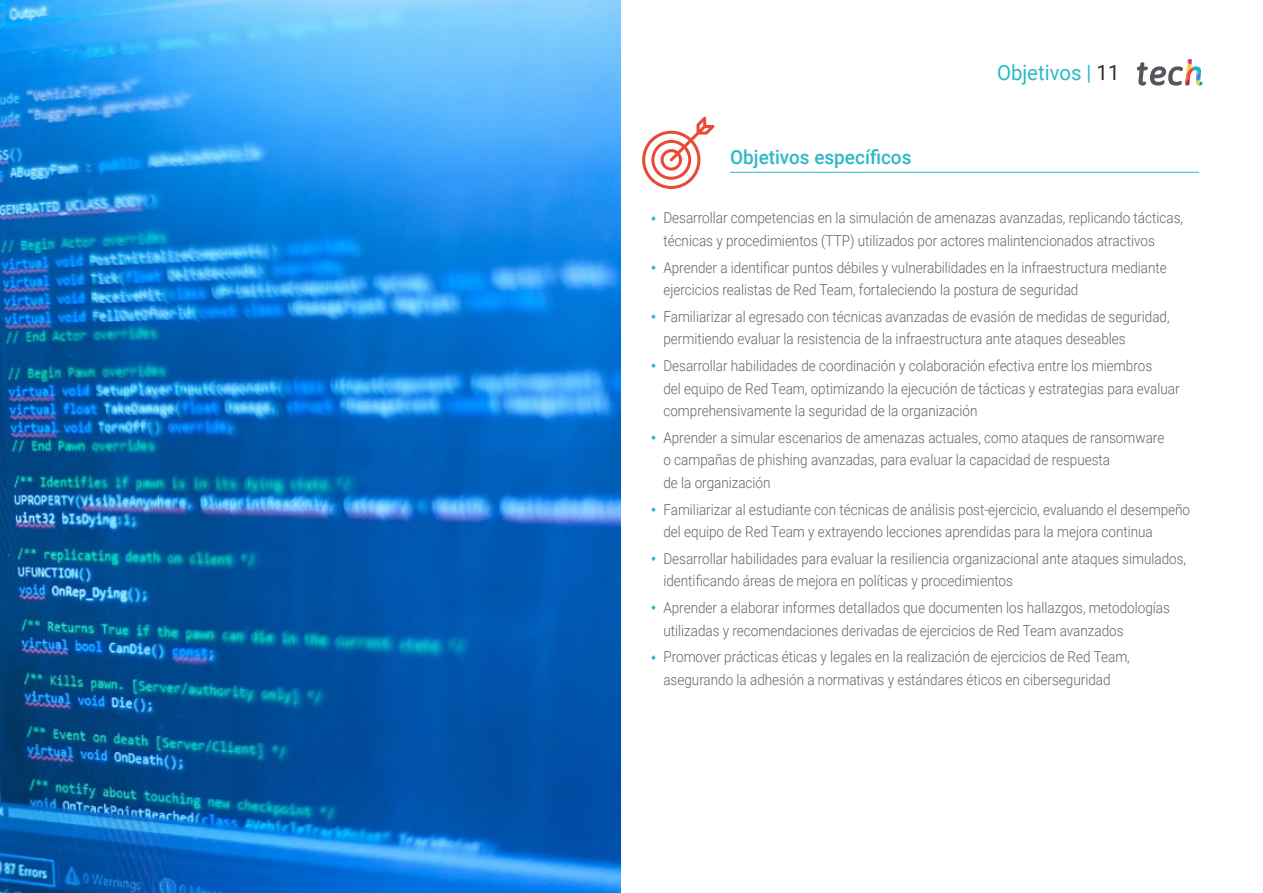
<style>
.page{position:relative;width:1263px;height:893px;background:#fff}
.page>*{position:absolute;margin:0;border:0;box-sizing:border-box;transform-origin:0 0}
.t1{font:21px "Roboto";color:#2db8c5}
.t2{font:500 19.5px "Roboto";color:#2db8c5}
.t3{font:300 15px/22.5px "Roboto";color:#61646a;scale:.9 1}
.s1{color:#312e20}
</style>
<div class="page">
<hr style="left:730px;top:172px;width:469px;height:1px;background:#2db8c5">
<svg style="left:642px;top:117px;width:72px;height:72px"></svg>
<img style="left:0;top:0;width:621px;height:893px">
<svg style="left:1137px;top:59px;width:65px;height:27px"></svg>
<h2 class="t2" style="left:730px;top:143px;width:183px">Objetivos específicos</h2>
<h1 class="t1" style="left:997px;top:57px;width:124px">Objetivos | <span class="s1">11</span></h1>
<p class="t3" style="left:663px;top:206px;width:579px">Desarrollar competencias en la simulación de amenazas avanzadas, replicando tácticas, técnicas y procedimientos (TTP) utilizados por actores malintencionados atractivos</p>
<p class="t3" style="left:663px;top:255px;width:561px">Aprender a identificar puntos débiles y vulnerabilidades en la infraestructura mediante ejercicios realistas de Red Team, fortaleciendo la postura de seguridad</p>
<p class="t3" style="left:663px;top:305px;width:564px">Familiarizar al egresado con técnicas avanzadas de evasión de medidas de seguridad, permitiendo evaluar la resistencia de la infraestructura ante ataques deseables</p>
<p class="t3" style="left:663px;top:354px;width:575px">Desarrollar habilidades de coordinación y colaboración efectiva entre los miembros<br>del equipo de Red Team, optimizando la ejecución de tácticas y estrategias para evaluar comprehensivamente la seguridad de la organización</p>
<p class="t3" style="left:663px;top:426px;width:558px">Aprender a simular escenarios de amenazas actuales, como ataques de ransomware o campañas de phishing avanzadas, para evaluar la capacidad de respuesta<br>de la organización</p>
<p class="t3" style="left:663px;top:497px;width:587px">Familiarizar al estudiante con técnicas de análisis post-ejercicio, evaluando el desempeño del equipo de Red Team y extrayendo lecciones aprendidas para la mejora continua</p>
<p class="t3" style="left:663px;top:547px;width:582px">Desarrollar habilidades para evaluar la resiliencia organizacional ante ataques simulados, identificando áreas de mejora en políticas y procedimientos</p>
<p class="t3" style="left:663px;top:596px;width:564px">Aprender a elaborar informes detallados que documenten los hallazgos, metodologías utilizadas y recomendaciones derivadas de ejercicios de Red Team avanzados</p>
<p class="t3" style="left:663px;top:645px;width:520px">Promover prácticas éticas y legales en la realización de ejercicios de Red Team, asegurando la adhesión a normativas y estándares éticos en ciberseguridad</p>
</div>
